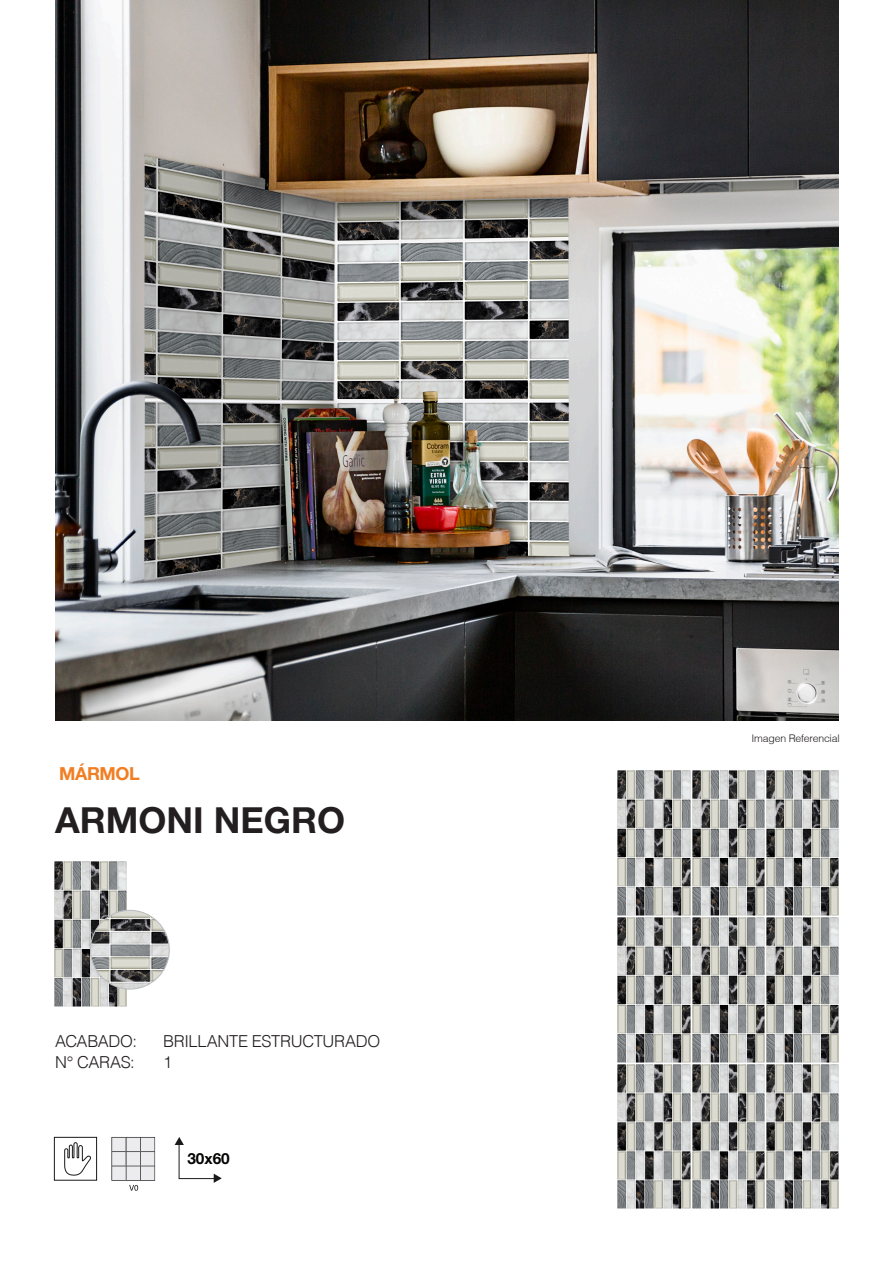
<style>
.page{position:relative;width:893px;height:1263px;background:#fff}
.page>*{position:absolute;margin:0;border:0;box-sizing:border-box;transform-origin:0 0}
.t1{font:700 36px "Helvetica Neue LT Std";color:#231f20}
.t2{font:700 18px "Helvetica Neue LT Std";letter-spacing:-.02em;color:#f17e22}
.t3{font:300 16.5px "Helvetica";letter-spacing:-.02em;color:#231f20}
.t4{font:700 15.45px "Helvetica Neue LT Std";color:#040503}
.t5{font:300 10.5px "Helvetica";letter-spacing:-.015em;color:#231f20}
</style>
<div class="page">
<img style="left:55px;top:0;width:784px;height:721px">
<img style="left:767px;top:770px;width:72px;height:145px">
<img style="left:767px;top:1064px;width:72px;height:145px">
<img style="left:767px;top:917px;width:72px;height:145px">
<img style="left:618px;top:770px;width:72px;height:145px">
<img style="left:618px;top:1064px;width:72px;height:145px">
<img style="left:618px;top:917px;width:72px;height:145px">
<img style="left:692px;top:770px;width:72px;height:145px">
<img style="left:692px;top:1064px;width:72px;height:145px">
<img style="left:692px;top:917px;width:72px;height:145px">
<img style="left:54px;top:862px;width:72px;height:144px">
<img style="left:91px;top:910px;width:78px;height:79px;border-radius:39px">
<div style="left:90px;top:910px;width:80px;height:79px;border:1px solid #bcbdc0;border-radius:50%"></div>
<svg style="left:54px;top:1136px;width:43px;height:45px"></svg>
<svg style="left:111px;top:1137px;width:44px;height:54px"></svg>
<svg style="left:175px;top:1137px;width:47px;height:46px"></svg>
<p class="t2" style="left:59px;top:762px;width:82px">MÁRMOL</p>
<p class="t1" style="left:55px;top:798px;width:291px">ARMONI NEGRO</p>
<p class="t3" style="left:55px;top:1031px;width:83px">ACABADO:</p>
<p class="t3" style="left:163px;top:1031px;width:219px">BRILLANTE ESTRUCTURADO</p>
<p class="t3" style="left:55px;top:1052px;width:81px">N° CARAS:</p>
<p class="t3" style="left:163px;top:1052px;width:11px">1</p>
<p class="t4" style="left:187px;top:1149px;width:44px">30x60</p>
<p class="t5" style="left:751px;top:732px;width:90px">Imagen Referencial</p>
</div>
